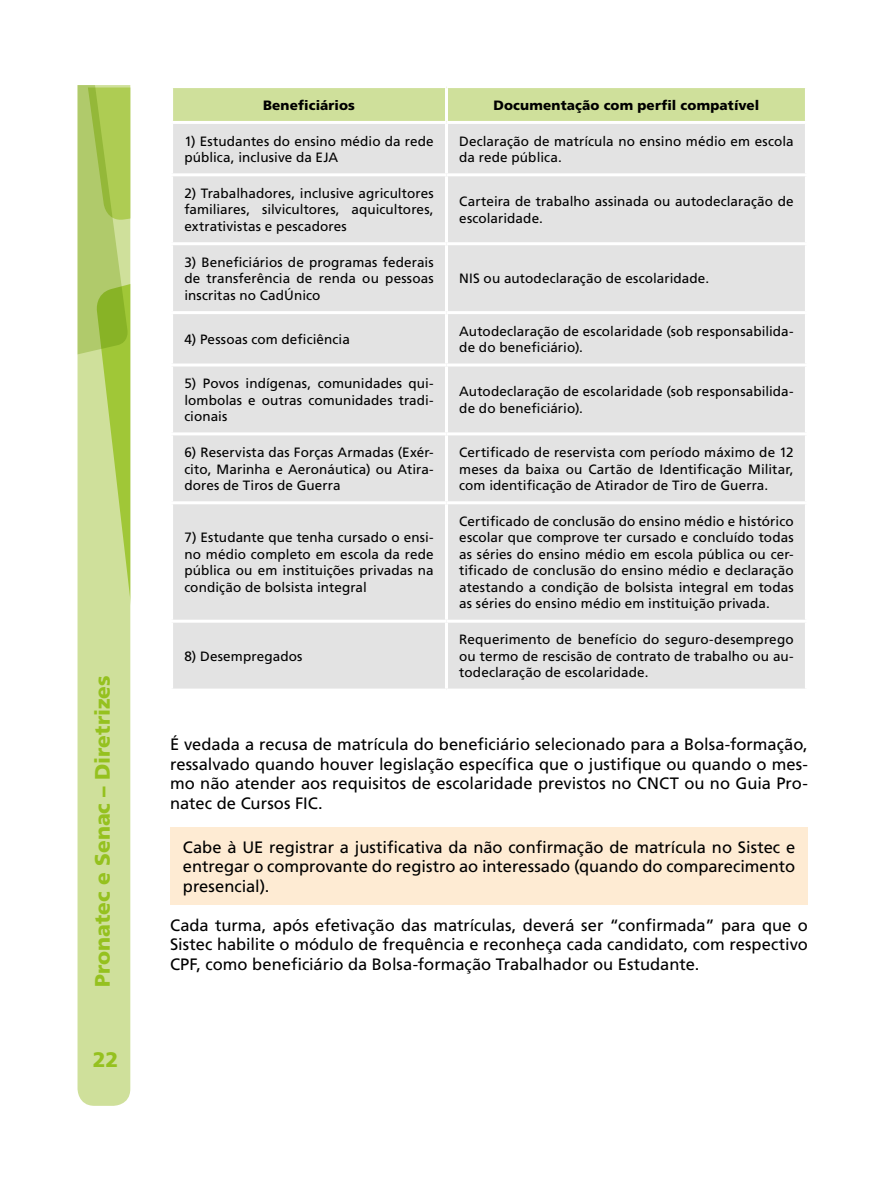
<style>
.page{position:relative;width:893px;height:1191px;background:#fff}
.page>*{position:absolute;margin:0;border:0;box-sizing:border-box;transform-origin:0 0}
.t1{font:900 21px "Frutiger";letter-spacing:-.005em;color:#95c11f}
.t2{font:16.5px/19.5px "Frutiger";color:#000;text-align:justify}
.t3{font:13.5px/16.5px "Frutiger";letter-spacing:.005em;color:#000;text-align:justify}
.t4{font:900 13.5px "Frutiger";letter-spacing:.01em;color:#000}
</style>
<div class="page">
<div style="left:78px;top:686px;width:52px;height:419px;background:#cfe09b"></div>
<svg style="left:78px;top:85px;width:52px;height:601px;background:#b9d273"></svg>
<div style="left:173px;top:88px;width:632px;height:33px;background:#cfe09b"></div>
<div style="left:173px;top:124px;width:632px;height:564px;background:#e3e3e3"></div>
<hr style="left:445px;top:88px;width:3px;height:33px;background:#fff">
<hr style="left:445px;top:124px;width:3px;height:49px;background:#fff">
<hr style="left:170px;top:173px;width:276px;height:3px;background:#fff">
<hr style="left:446px;top:173px;width:362px;height:3px;background:#fff">
<hr style="left:445px;top:176px;width:3px;height:66px;background:#fff">
<hr style="left:170px;top:242px;width:276px;height:3px;background:#fff">
<hr style="left:446px;top:242px;width:362px;height:3px;background:#fff">
<hr style="left:445px;top:245px;width:3px;height:66px;background:#fff">
<hr style="left:170px;top:311px;width:276px;height:3px;background:#fff">
<hr style="left:446px;top:311px;width:362px;height:3px;background:#fff">
<hr style="left:445px;top:314px;width:3px;height:49px;background:#fff">
<hr style="left:170px;top:363px;width:276px;height:3px;background:#fff">
<hr style="left:446px;top:363px;width:362px;height:3px;background:#fff">
<hr style="left:445px;top:366px;width:3px;height:66px;background:#fff">
<hr style="left:170px;top:432px;width:276px;height:3px;background:#fff">
<hr style="left:446px;top:432px;width:362px;height:3px;background:#fff">
<hr style="left:445px;top:435px;width:3px;height:66px;background:#fff">
<hr style="left:170px;top:501px;width:276px;height:3px;background:#fff">
<hr style="left:446px;top:501px;width:362px;height:3px;background:#fff">
<hr style="left:445px;top:504px;width:3px;height:115px;background:#fff">
<hr style="left:170px;top:619px;width:276px;height:3px;background:#fff">
<hr style="left:446px;top:619px;width:362px;height:3px;background:#fff">
<hr style="left:445px;top:622px;width:3px;height:66px;background:#fff">
<div style="left:170px;top:827px;width:638px;height:77px;background:#feebd3"></div>
<h1 class="t1" style="left:90px;top:986px;width:313px;rotate:-90deg">Pronatec e Senac – Diretrizes</h1>
<h1 class="t1" style="left:93px;top:1046px;width:27px">22</h1>
<p class="t4" style="left:263px;top:97px;width:94px">Beneficiários</p>
<p class="t4" style="left:493px;top:97px;width:267px">Documentação com perfil compatível</p>
<p class="t3" style="left:184px;top:133px;width:251px">1) Estudantes do ensino médio da rede pública, inclusive da EJA</p>
<p class="t3" style="left:459px;top:133px;width:336px">Declaração de matrícula no ensino médio em escola da rede pública.</p>
<p class="t3" style="left:184px;top:185px;width:251px">2) Trabalhadores, inclusive agricultores familiares, silvicultores, aquicultores, extrativistas e pescadores</p>
<p class="t3" style="left:459px;top:193px;width:336px">Carteira de trabalho assinada ou autodeclaração de escolaridade.</p>
<p class="t3" style="left:184px;top:254px;width:251px">3) Beneficiários de programas federais de transferência de renda ou pessoas inscritas no CadÚnico</p>
<p class="t3" style="left:459px;top:270px;width:251px">NIS ou autodeclaração de escolaridade.</p>
<p class="t3" style="left:184px;top:331px;width:167px">4) Pessoas com deficiência</p>
<p class="t3" style="left:459px;top:323px;width:336px">Autodeclaração de escolaridade (sob responsabilida&shy;de do beneficiário).</p>
<p class="t3" style="left:184px;top:375px;width:251px">5) Povos indígenas, comunidades qui&shy;lombolas e outras comunidades tradi&shy;cionais</p>
<p class="t3" style="left:459px;top:383px;width:336px">Autodeclaração de escolaridade (sob responsabilida&shy;de do beneficiário).</p>
<p class="t3" style="left:184px;top:444px;width:251px">6) Reservista das Forças Armadas (Exér&shy;cito, Marinha e Aeronáutica) ou Atira&shy;dores de Tiros de Guerra</p>
<p class="t3" style="left:459px;top:444px;width:336px">Certificado de reservista com período máximo de 12 meses da baixa ou Cartão de Identificação Militar, com identificação de Atirador de Tiro de Guerra.</p>
<p class="t3" style="left:184px;top:529px;width:251px">7) Estudante que tenha cursado o ensi&shy;no médio completo em escola da rede pública ou em instituições privadas na condição de bolsista integral</p>
<p class="t3" style="left:459px;top:513px;width:336px">Certificado de conclusão do ensino médio e histórico escolar que comprove ter cursado e concluído todas as séries do ensino médio em escola pública ou cer&shy;tificado de conclusão do ensino médio e declaração atestando a condição de bolsista integral em todas as séries do ensino médio em instituição privada.</p>
<p class="t3" style="left:184px;top:648px;width:120px">8) Desempregados</p>
<p class="t3" style="left:459px;top:631px;width:336px">Requerimento de benefício do seguro-desemprego ou termo de rescisão de contrato de trabalho ou au&shy;todeclaração de escolaridade.</p>
<p class="t2" style="left:170px;top:734px;width:639px">É vedada a recusa de matrícula do beneficiário selecionado para a Bolsa-formação, ressalvado quando houver legislação específica que o justifique ou quando o mes&shy;mo não atender aos requisitos de escolaridade previstos no CNCT ou no Guia Pro&shy;natec de Cursos FIC.</p>
<p class="t2" style="left:183px;top:837px;width:614px">Cabe à UE registrar a justificativa da não confirmação de matrícula no Sistec e entregar o comprovante do registro ao interessado (quando do comparecimento presencial).</p>
<p class="t2" style="left:170px;top:915px;width:639px">Cada turma, após efetivação das matrículas, deverá ser “confirmada” para que o Sistec habilite o módulo de frequência e reconheça cada candidato, com respectivo CPF, como beneficiário da Bolsa-formação Trabalhador ou Estudante.</p>
</div>
